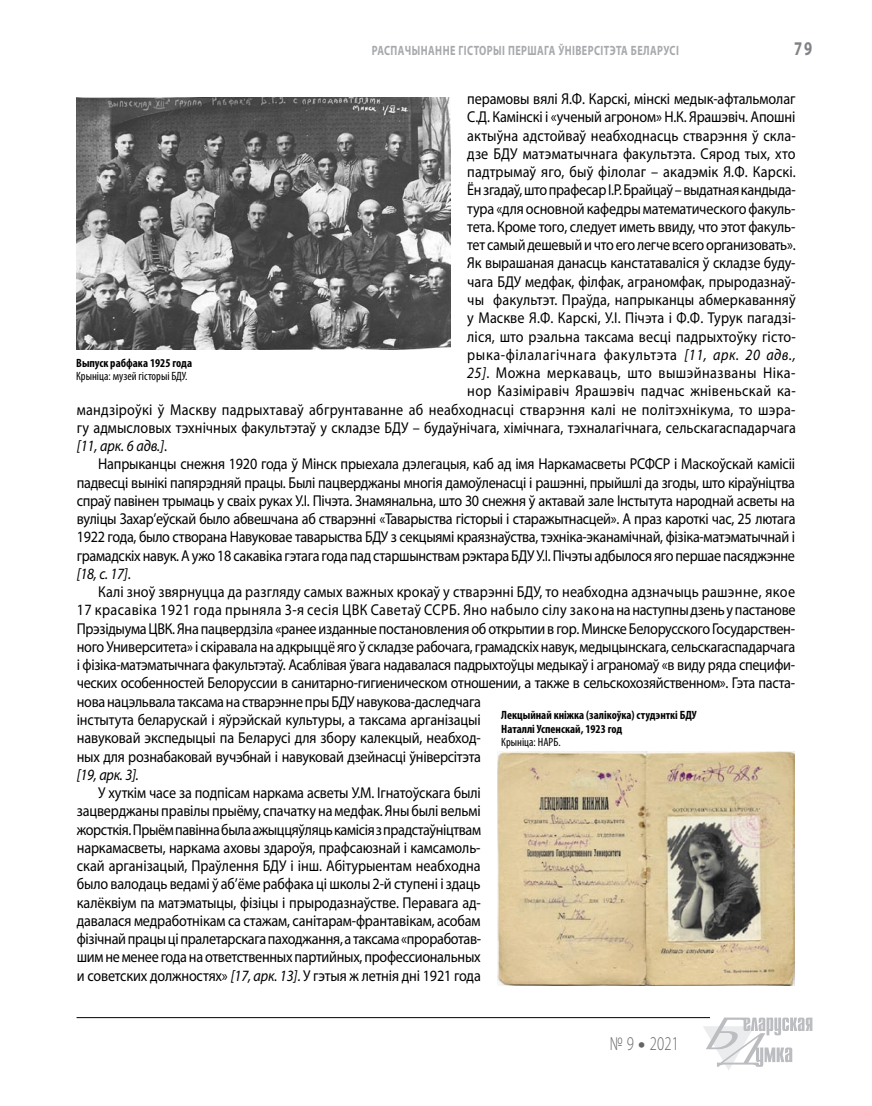
<style>
.page{position:relative;width:872px;height:1106px;background:#fff}
.page>*{position:absolute;margin:0;border:0;box-sizing:border-box;transform-origin:0 0}
.t1{font:300 19.5px "Myriad Pro";color:#636467;scale:.75 1}
.t2{font:700 19.5px "Myriad Pro";color:#808285;scale:.75 1}
.t3{font:15.75px/18.3px "Myriad Pro";letter-spacing:-.015em;color:#000;text-align:justify;scale:.9 1}
.t4{font:15.75px "Myriad Pro";letter-spacing:.01em;color:#000;scale:.9 1}
.t5{font:15.75px "Myriad Pro";letter-spacing:.005em;color:#000;scale:.9 1}
.t6{font:15.75px "Myriad Pro";letter-spacing:.025em;color:#000;scale:.9 1}
.t7{font:15.75px "Myriad Pro";letter-spacing:.02em;color:#000;scale:.9 1}
.t8{font:15.75px "Myriad Pro";letter-spacing:.045em;color:#000;scale:.9 1}
.t9{font:15.75px "Myriad Pro";letter-spacing:.015em;color:#000;scale:.9 1}
.t10{font:15.75px "Myriad Pro";letter-spacing:.03em;color:#000;scale:.9 1}
.t11{font:italic 15.75px "Myriad Pro";letter-spacing:-.015em;color:#000;scale:.9 1}
.t12{font:700 13.5px "Myriad Pro";letter-spacing:.04em;color:#a7a9ac;scale:.75 1}
.t13{font:700 condensed 12px/13.5px "Myriad Pro";color:#000}
.t14{font:condensed 12px "Myriad Pro";color:#000}
.s1{font-style:italic}
.s2{font-style:normal}
.s3{font-weight:900}
</style>
<div class="page">
<hr style="left:77px;top:1017px;width:633px;height:1px;background:#000">
<svg style="left:703px;top:1017px;width:109px;height:53px"></svg>
<img style="left:77px;top:98px;width:373px;height:252px">
<img style="left:498px;top:752px;width:296px;height:233px">
<p class="t2" style="left:794px;top:36px;width:26px">79</p>
<p class="t3" style="left:467px;top:89px;width:366px">перамовы вялі Я.Ф. Карскі, мінскі медык-афтальмолаг</p>
<p class="t3" style="left:467px;top:108px;width:366px">С.Д. Камінскі і «ученый агроном» Н.К. Ярашэвіч. Апошні</p>
<p class="t4" style="left:467px;top:126px;width:366px">актыўна адстойваў неабходнасць стварэння ў скла-</p>
<p class="t9" style="left:467px;top:144px;width:366px">дзе БДУ матэматычнага факультэта. Сярод тых, хто</p>
<p class="t4" style="left:467px;top:162px;width:366px">падтрымаў яго, быў філолаг – акадэмік Я.Ф. Карскі.</p>
<p class="t3" style="left:467px;top:181px;width:366px">Ён згадаў, што прафесар І.Р. Брайцаў – выдатная кандыда-</p>
<p class="t3" style="left:467px;top:199px;width:366px">тура «для основной кафедры математического факуль-</p>
<p class="t3" style="left:467px;top:217px;width:366px">тета. Кроме того, следует иметь ввиду, что этот факуль-</p>
<p class="t3" style="left:467px;top:235px;width:366px">тет самый дешевый и что его легче всего организовать».</p>
<p class="t3" style="left:467px;top:254px;width:366px">Як вырашаная данасць канстатаваліся ў складзе буду-</p>
<p class="t3" style="left:467px;top:272px;width:366px">чага БДУ медфак, філфак, аграномфак, прыродазнаў-</p>
<p class="t4" style="left:467px;top:290px;width:366px">чы факультэт. Праўда, напрыканцы абмеркаванняў</p>
<p class="t5" style="left:467px;top:308px;width:366px">у Маскве Я.Ф. Карскі, У.І. Пічэта і Ф.Ф. Турук пагадзі-</p>
<p class="t4" style="left:467px;top:326px;width:366px">ліся, што рэальна таксама весці падрыхтоўку гісто-</p>
<p class="t8" style="left:467px;top:345px;width:366px">рыка-філалагічнага факультэта <span class="s1">[11, арк. 20 адв.,</span></p>
<p class="t10" style="left:467px;top:363px;width:366px"><span class="s1">25]</span>. Можна меркаваць, што вышэйназваны Ніка-</p>
<p class="t6" style="left:467px;top:381px;width:366px">нор Казіміравіч Ярашэвіч падчас жнівеньскай ка-</p>
<p class="t7" style="left:77px;top:399px;width:800px">мандзіроўкі ў Маскву падрыхтаваў абгрунтаванне аб неабходнасці стварэння калі не політэхнікума, то шэра-</p>
<p class="t5" style="left:77px;top:418px;width:800px">гу адмысловых тэхнічных факультэтаў у складзе БДУ – будаўнічага, хімічнага, тэхналагічнага, сельскагаспадарчага</p>
<p class="t11" style="left:77px;top:436px;width:102px">[11, арк. 6 адв.]<span class="s2">.</span></p>
<p class="t3" style="left:98px;top:454px;width:776px">Напрыканцы снежня 1920 года ў Мінск прыехала дэлегацыя, каб ад імя Наркамасветы РСФСР і Маскоўскай камісіі</p>
<p class="t3" style="left:77px;top:473px;width:799px">падвесці вынікі папярэдняй працы. Былі пацверджаны многія дамоўленасці і рашэнні, прыйшлі да згоды, што кіраўніцтва</p>
<p class="t3" style="left:77px;top:491px;width:799px">спраў павінен трымаць у сваіх руках У.І. Пічэта. Знамянальна, што 30 снежня ў актавай зале Інстытута народнай асветы на</p>
<p class="t3" style="left:77px;top:509px;width:800px">вуліцы Захар’еўскай было абвешчана аб стварэнні «Таварыства гісторыі і старажытнасцей». А праз кароткі час, 25 лютага</p>
<p class="t3" style="left:77px;top:527px;width:799px">1922 года, было створана Навуковае таварыства БДУ з секцыямі краязнаўства, тэхніка-эканамічнай, фізіка-матэматычнай і</p>
<p class="t3" style="left:77px;top:546px;width:799px">грамадскіх навук. А ужо 18 сакавіка гэтага года пад старшынствам рэктара БДУ У.І. Пічэты адбылося яго першае пасяджэнне</p>
<p class="t11" style="left:77px;top:564px;width:61px">[18, с. 17]<span class="s2">.</span></p>
<p class="t4" style="left:98px;top:582px;width:776px">Калі зноў звярнуцца да разгляду самых важных крокаў у стварэнні БДУ, то неабходна адзначыць рашэнне, якое</p>
<p class="t6" style="left:77px;top:600px;width:800px">17 красавіка 1921 года прыняла 3-я сесія ЦВК Саветаў ССРБ. Яно набыло сілу закона на наступны дзень у пастанове</p>
<p class="t3" style="left:77px;top:619px;width:799px">Прэзідыума ЦВК. Яна пацвердзіла «ранее изданные постановления об открытии в гор. Минске Белорусского Государствен-</p>
<p class="t3" style="left:77px;top:637px;width:799px">ного Университета» і скіравала на адкрыццё яго ў складзе рабочага, грамадскіх навук, медыцынскага, сельскагаспадарчага</p>
<p class="t3" style="left:77px;top:655px;width:799px">і фізіка-матэматычнага факультэтаў. Асаблівая ўвага надавалася падрыхтоўцы медыкаў і аграномаў «в виду ряда специфи-</p>
<p class="t3" style="left:77px;top:674px;width:799px">ческих особенностей Белоруссии в санитарно-гигиеническом отношении, а также в сельскохозяйственном». Гэта паста-</p>
<p class="t3" style="left:77px;top:692px;width:450px">нова нацэльвала таксама на стварэнне пры БДУ навукова-даследчага</p>
<p class="t3" style="left:77px;top:710px;width:450px">інстытута беларускай і яўрэйскай культуры, а таксама арганізацыі</p>
<p class="t3" style="left:77px;top:728px;width:450px">навуковай экспедыцыі па Беларусі для збору калекцый, неабход-</p>
<p class="t3" style="left:77px;top:747px;width:450px">ных для рознабаковай вучэбнай і навуковай дзейнасці ўніверсітэта</p>
<p class="t11" style="left:77px;top:764px;width:70px">[19, арк. 3].</p>
<p class="t3" style="left:77px;top:783px;width:451px;text-indent:21px">У хуткім часе за подпісам наркама асветы У.М. Ігнатоўскага былі зацверджаны правілы прыёму, спачатку на медфак. Яны былі вельмі жорсткія. Прыём павінна была ажыццяўляць камісія з прадстаўніцтвам наркамасветы, наркама аховы здароўя, прафсаюзнай і камсамоль&shy;скай арганізацый, Праўлення БДУ і інш. Абітурыентам неабходна было валодаць ведамі ў аб’ёме рабфака ці школы 2-й ступені і здаць калёквіум па матэматыцы, фізіцы і прыродазнаўстве. Перавага ад&shy;давалася медработнікам са стажам, санітарам-франтавікам, асобам фізічнай працы ці пралетарскага паходжання, а таксама «проработав&shy;шим не менее года на ответственных партийных, профессиональных и советских должностях» <span class="s1">[17, арк. 13]</span>. У гэтыя ж летнія дні 1921 года</p>
<p class="t12" style="left:372px;top:42px;width:18px">Распа</p>
<p class="t12" style="left:405px;top:42px;width:32px">чынанн</p>
<p class="t12" style="left:450px;top:42px;width:27px">е гістор</p>
<p class="t12" style="left:493px;top:42px;width:242px">ыі першага ўні версітэта Беларусі</p>
<p class="t13" style="left:76px;top:356px;width:117px">Выпуск рабфака 1925 года</p>
<p class="t14" style="left:76px;top:369px;width:113px">Крыніца: музей гісторыі БДУ.</p>
<p class="t13" style="left:501px;top:708px;width:197px">Лекцыйнай кніжка (залікоўка) студэнткі БДУ<br>Наталлі Успенскай, 1923 год</p>
<p class="t14" style="left:501px;top:735px;width:61px">Крыніца: НАРБ.</p>
<p class="t1" style="left:609px;top:1032px;width:94px">№ 9 <span class="s3">•</span> 2021</p>
</div>
